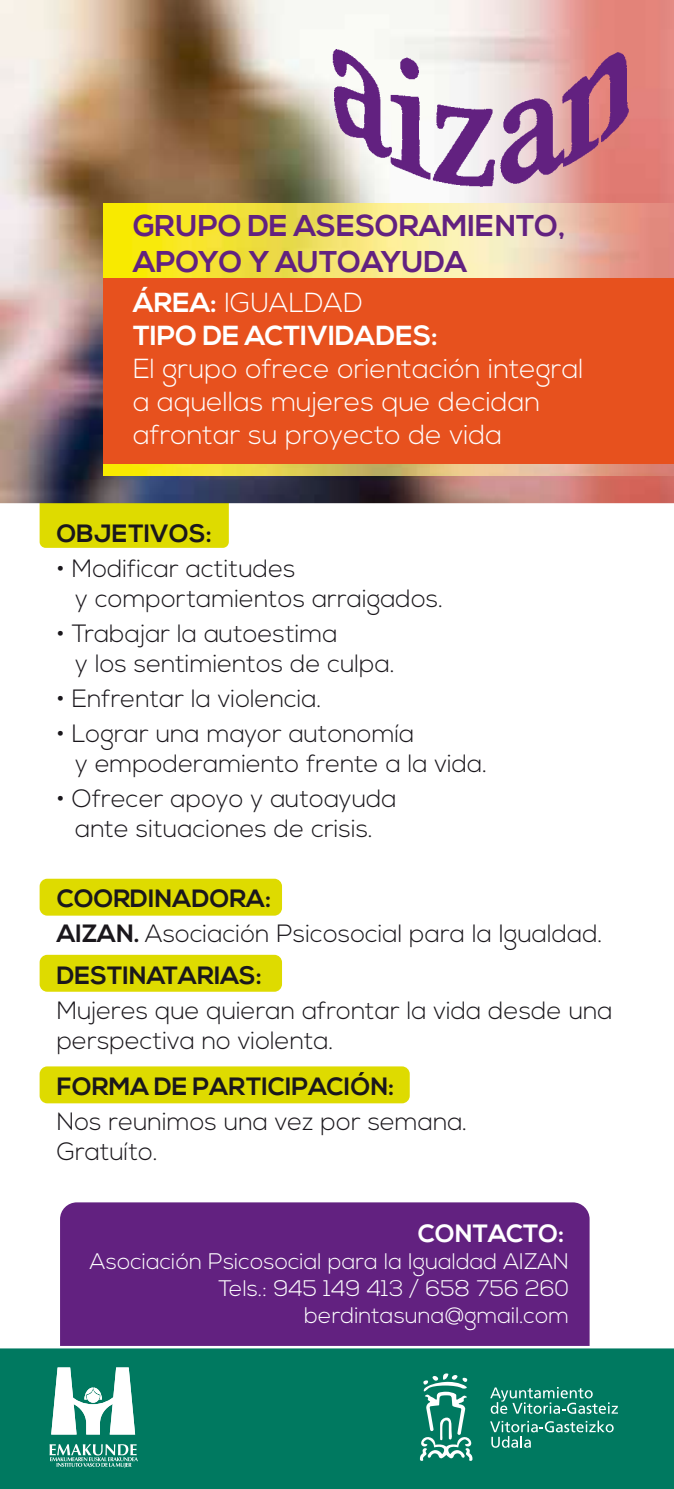
<style>
.page{position:relative;width:674px;height:1489px;background:#fff}
.page>*{position:absolute;margin:0;border:0;box-sizing:border-box;transform-origin:0 0}
.t1{font:700 30px/36px "Nexa";color:#622180}
.t2{font:300 27.5px/33px "Nexa";color:#fff}
.t3{font:700 27.5px/33px "Nexa";color:#fff}
.t4{font:300 25px/30px "Nexa";color:#1a171c}
.t5{font:700 25px "Nexa";color:#1a171c}
.t6{font:700 25px "Nexa";color:#fff}
.t7{font:300 22.5px/27px "Nexa";color:#fff;text-align:right}
.s1{font-weight:300}
.s2{font-weight:700}
</style>
<div class="page">
<div style="left:60px;top:1202px;width:529px;height:173px;background:#622180;border-radius:17px"></div>
<div style="left:40px;top:486px;width:189px;height:62px;background:#dedb00;border-radius:6px"></div>
<div style="left:40px;top:878px;width:242px;height:37px;background:#dedb00;border-radius:8px"></div>
<div style="left:40px;top:954px;width:242px;height:37px;background:#dedb00;border-radius:8px"></div>
<div style="left:40px;top:1066px;width:369px;height:37px;background:#dedb00;border-radius:8px"></div>
<img style="left:0;top:0;width:673px;height:503px">
<img style="left:103px;top:204px;width:570px;height:271px">
<div style="left:103px;top:278px;width:570px;height:186px;background:#e7511e"></div>
<div style="left:0;top:1345px;width:673px;height:143px;background:#007960"></div>
<svg style="left:490px;top:1386px;width:127px;height:27px;background:#349480"></svg>
<svg style="left:490px;top:1420px;width:123px;height:27px;background:#2a8f7a"></svg>
<svg style="left:419px;top:1373px;width:53px;height:87px"></svg>
<img style="left:332px;top:49px;width:297px;height:138px">
<svg style="left:51px;top:1367px;width:84px;height:67px"></svg>
<svg style="left:50px;top:1443px;width:88px;height:24px;background:#4fa291"></svg>
<p class="t1" style="left:133px;top:208px;width:434px">GRUPO DE ASESORAMIENTO,<br>APOYO Y AUTOAYUDA</p>
<p class="t3" style="left:133px;top:287px;width:306px">ÁREA: <span class="s1">IGUALDAD<br></span>TIPO DE ACTIVIDADES:</p>
<p class="t2" style="left:133px;top:353px;width:452px">El grupo ofrece orientación integral a aquellas mujeres que decidan afrontar su proyecto de vida</p>
<p class="t5" style="left:57px;top:518px;width:156px">OBJETIVOS:</p>
<p class="t4" style="left:75px;top:554px;width:369px;text-indent:-18px">• Modificar actitudes<br>y comportamientos arraigados.</p>
<p class="t4" style="left:75px;top:619px;width:321px;text-indent:-18px">• Trabajar la autoestima<br>y los sentimientos de culpa.</p>
<p class="t4" style="left:57px;top:684px;width:266px">• Enfrentar la violencia.</p>
<p class="t4" style="left:75px;top:719px;width:413px;text-indent:-18px">• Lograr una mayor autonomía<br>y empoderamiento frente a la vida.</p>
<p class="t4" style="left:57px;top:784px;width:341px;text-align:center">• Ofrecer apoyo y autoayuda ante situaciones de crisis.</p>
<p class="t4" style="left:57px;top:881px;width:547px;line-height:35px"><span class="s2">COORDINADORA:<br>AIZAN.</span> Asociación Psicosocial para la Igualdad.</p>
<p class="t5" style="left:57px;top:961px;width:206px">DESTINATARIAS:</p>
<p class="t4" style="left:57px;top:996px;width:557px">Mujeres que quieran afrontar la vida desde una perspectiva no violenta.</p>
<p class="t5" style="left:57px;top:1071px;width:338px">FORMA DE PARTICIPACIÓN:</p>
<p class="t4" style="left:57px;top:1106px;width:412px">Nos reunimos una vez por semana.<br>Gratuíto.</p>
<p class="t6" style="left:417px;top:1219px;width:147px">CONTACTO:</p>
<p class="t7" style="left:90px;top:1248px;width:480px">Asociación Psicosocial para la Igualdad AIZAN<br>Tels.: 945 149 413 / 658 756 260 berdintasuna@gmail.com</p>
</div>
